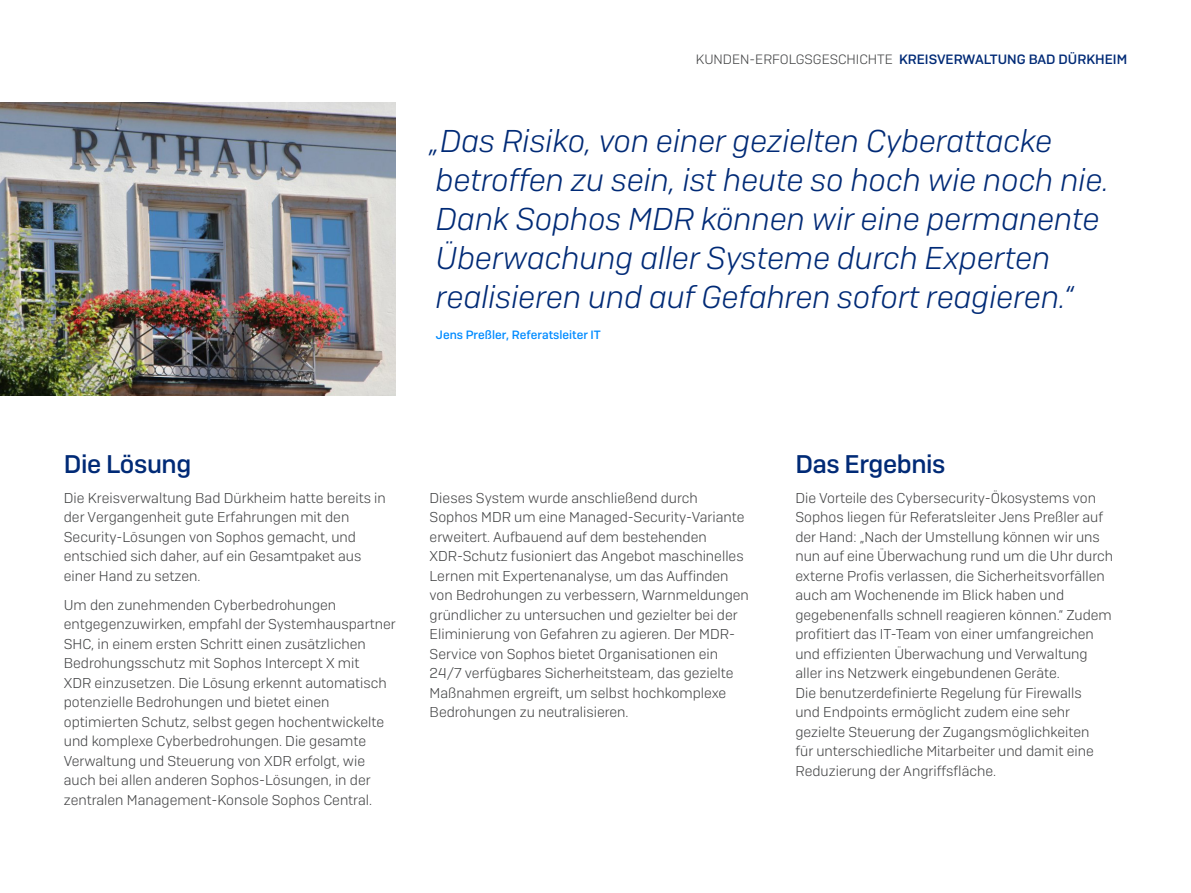
<style>
.page{position:relative;width:1191px;height:893px;background:#fff}
.page>*{position:absolute;margin:0;border:0;box-sizing:border-box;transform-origin:0 0}
.Accreditation{font:italic 300 31.5px/39px "Sophos Sans";color:#002a76}
.Body_Copy{font:500 25.5px "Sophos Sans";letter-spacing:-.015em;color:#002a76}
.Body_Copy-2{font:300 14.25px/19.5px "Sophos Sans";color:#424344}
.t1{font:500 13.5px "Sophos Sans";color:#002a76}
.Accreditation-2{font:500 12px "Sophos Sans";color:#008bff}
.s1{font-weight:300;color:#424344}
</style>
<div class="page">
<img style="left:0;top:103px;width:395px;height:292px">
<p class="t1" style="left:696px;top:51px;width:433px"><span class="s1">KUNDEN-ERFOLGSGESCHICHTE</span> KREISVERWALTUNG BAD DÜRKHEIM</p>
<p class="Accreditation" style="left:429px;top:120px;width:681px">„Das Risiko, von einer gezielten Cyberattacke betroffen zu sein, ist heute so hoch wie noch nie.<br>Dank Sophos MDR können wir eine permanente Überwachung aller Systeme durch Experten realisieren und auf Gefahren sofort reagieren.“</p>
<p class="Accreditation-2" style="left:436px;top:327px;width:166px">Jens Preßler, Referatsleiter IT</p>
<p class="Body_Copy" style="left:64px;top:449px;width:129px">Die Lösung</p>
<p class="Body_Copy-2" style="left:64px;top:488px;width:324px">Die Kreisverwaltung Bad Dürkheim hatte bereits in der Vergangenheit gute Erfahrungen mit den Security-Lösungen von Sophos gemacht, und entschied sich daher, auf ein Gesamtpaket aus einer Hand zu setzen.</p>
<p class="Body_Copy-2" style="left:64px;top:595px;width:333px">Um den zunehmenden Cyberbedrohungen entgegenzuwirken, empfahl der Systemhauspartner SHC, in einem ersten Schritt einen zusätzlichen Bedrohungsschutz mit Sophos Intercept X mit<br>XDR einzusetzen. Die Lösung erkennt automatisch potenzielle Bedrohungen und bietet einen optimierten Schutz, selbst gegen hochentwickelte und komplexe Cyberbedrohungen. Die gesamte Verwaltung und Steuerung von XDR erfolgt, wie auch bei allen anderen Sophos-Lösungen, in der zentralen Management-Konsole Sophos Central.</p>
<p class="Body_Copy-2" style="left:429px;top:488px;width:321px">Dieses System wurde anschließend durch Sophos MDR um eine Managed-Security-Variante erweitert. Aufbauend auf dem bestehenden XDR-Schutz fusioniert das Angebot maschinelles Lernen mit Expertenanalyse, um das Auffinden von Bedrohungen zu verbessern, Warnmeldungen gründlicher zu untersuchen und gezielter bei der Eliminierung von Gefahren zu agieren. Der MDR-Service von Sophos bietet Organisationen ein 24/7 verfügbares Sicherheitsteam, das gezielte Maßnahmen ergreift, um selbst hochkomplexe Bedrohungen zu neutralisieren.</p>
<p class="Body_Copy" style="left:795px;top:449px;width:152px">Das Ergebnis</p>
<p class="Body_Copy-2" style="left:795px;top:488px;width:319px">Die Vorteile des Cybersecurity-Ökosystems von Sophos liegen für Referatsleiter Jens Preßler auf der Hand: „Nach der Umstellung können wir uns nun auf eine Überwachung rund um die Uhr durch externe Profis verlassen, die Sicherheitsvorfällen auch am Wochenende im Blick haben und gegebenenfalls schnell reagieren können.“ Zudem profitiert das IT-Team von einer umfangreichen und effizienten Überwachung und Verwaltung aller ins Netzwerk eingebundenen Geräte.<br>Die benutzerdefinierte Regelung für Firewalls<br>und Endpoints ermöglicht zudem eine sehr gezielte Steuerung der Zugangsmöglichkeiten<br>für unterschiedliche Mitarbeiter und damit eine Reduzierung der Angriffsfläche.</p>
</div>
